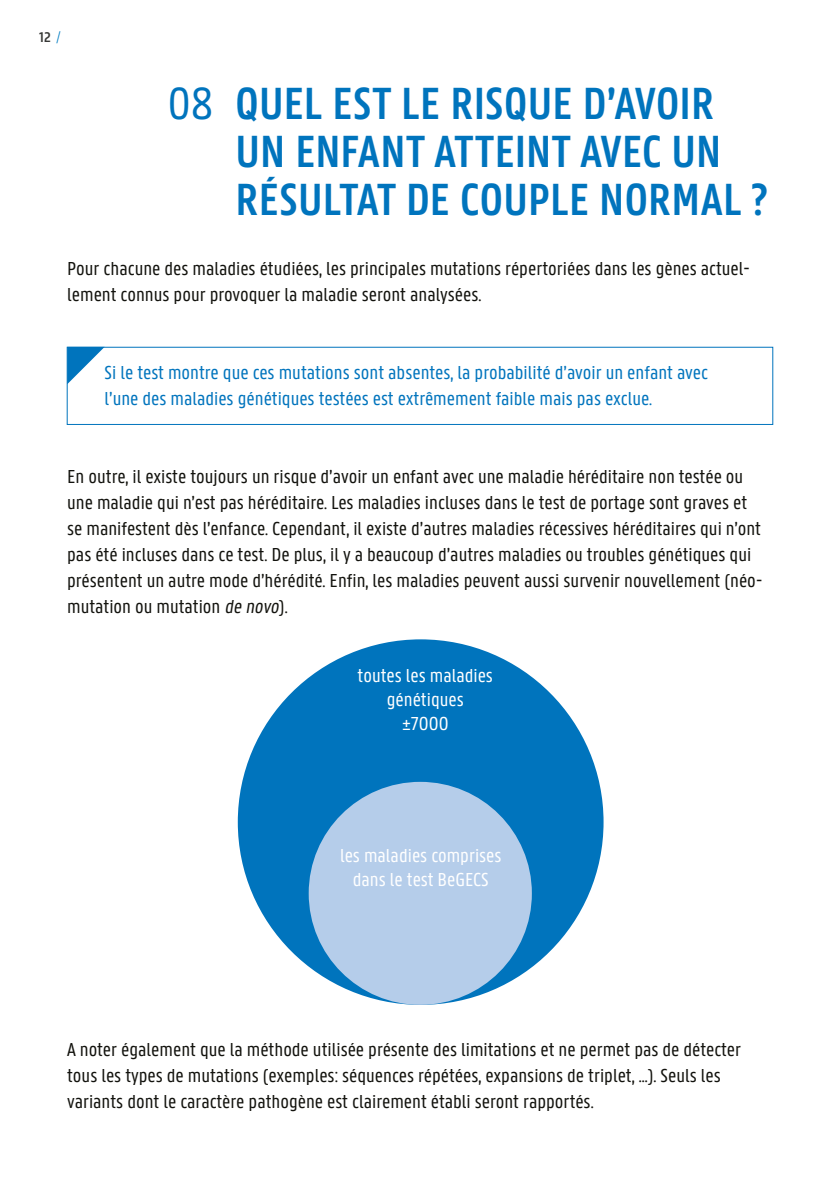
<style>
.page{position:relative;width:840px;height:1191px;background:#fff}
.page>*{position:absolute;margin:0;border:0;box-sizing:border-box;transform-origin:0 0}
.t1{font:600 48px/48px "U Gent Panno Text";letter-spacing:-.01em;color:#0074bd}
.t2{font:20px/26px "U Gent Panno Text";color:#12120d}
.t3{font:20px/26px "U Gent Panno Text";color:#0074bd}
.t4{font:20px/24px "U Gent Panno Text";color:#fff;text-align:center}
.t5{font:600 15px "U Gent Panno Text";color:#383937}
.s1{font-weight:300;color:#007dc2}
.s2{font-weight:400}
.s3{font-style:italic}
</style>
<div class="page">
<div style="left:67px;top:347px;width:705px;height:78px;border:1px solid #0074bd"></div>
<svg style="left:67px;top:347px;width:38px;height:37px"></svg>
<div style="left:238px;top:639px;width:365px;height:365px;background:#0074bd;border-radius:50%"></div>
<div style="left:308px;top:782px;width:223px;height:222px;background:#b5cdea;border-radius:50%"></div>
<p class="t5" style="left:39px;top:28px;width:23px">12 <span class="s1">/</span></p>
<h1 class="t1" style="left:235px;top:79px;width:534px;text-indent:-67px"><span class="s2">08</span> QUEL EST LE RISQUE D’AVOIR<br>UN ENFANT ATTEINT AVEC UN<br>RÉSULTAT DE COUPLE NORMAL ?</h1>
<p class="t2" style="left:67px;top:255px;width:683px">Pour chacune des maladies étudiées, les principales mutations répertoriées dans les gènes actuel&shy;lement connus pour provoquer la maladie seront analysées.</p>
<p class="t3" style="left:105px;top:359px;width:604px">Si le test montre que ces mutations sont absentes, la probabilité d’avoir un enfant avec l’une des maladies génétiques testées est extrêmement faible mais pas exclue.</p>
<p class="t2" style="left:67px;top:463px;width:696px">En outre, il existe toujours un risque d’avoir un enfant avec une maladie héréditaire non testée ou une maladie qui n’est pas héréditaire. Les maladies incluses dans le test de portage sont graves et se manifestent dès l’enfance. Cependant, il existe d’autres maladies récessives héréditaires qui n’ont pas été incluses dans ce test. De plus, il y a beaucoup d’autres maladies ou troubles génétiques qui présentent un autre mode d’hérédité. Enfin, les maladies peuvent aussi survenir nouvellement (néo&shy;mutation ou mutation <span class="s3">de novo</span>).</p>
<p class="t4" style="left:357px;top:663px;width:137px">toutes les maladies génétiques<br>±7000</p>
<p class="t4" style="left:340px;top:843px;width:163px">les maladies comprises dans le test BeGECS</p>
<p class="t2" style="left:67px;top:1035px;width:675px">A noter également que la méthode utilisée présente des limitations et ne permet pas de détecter tous les types de mutations (exemples: séquences répétées, expansions de triplet, …). Seuls les variants dont le caractère pathogène est clairement établi seront rapportés.</p>
</div>
